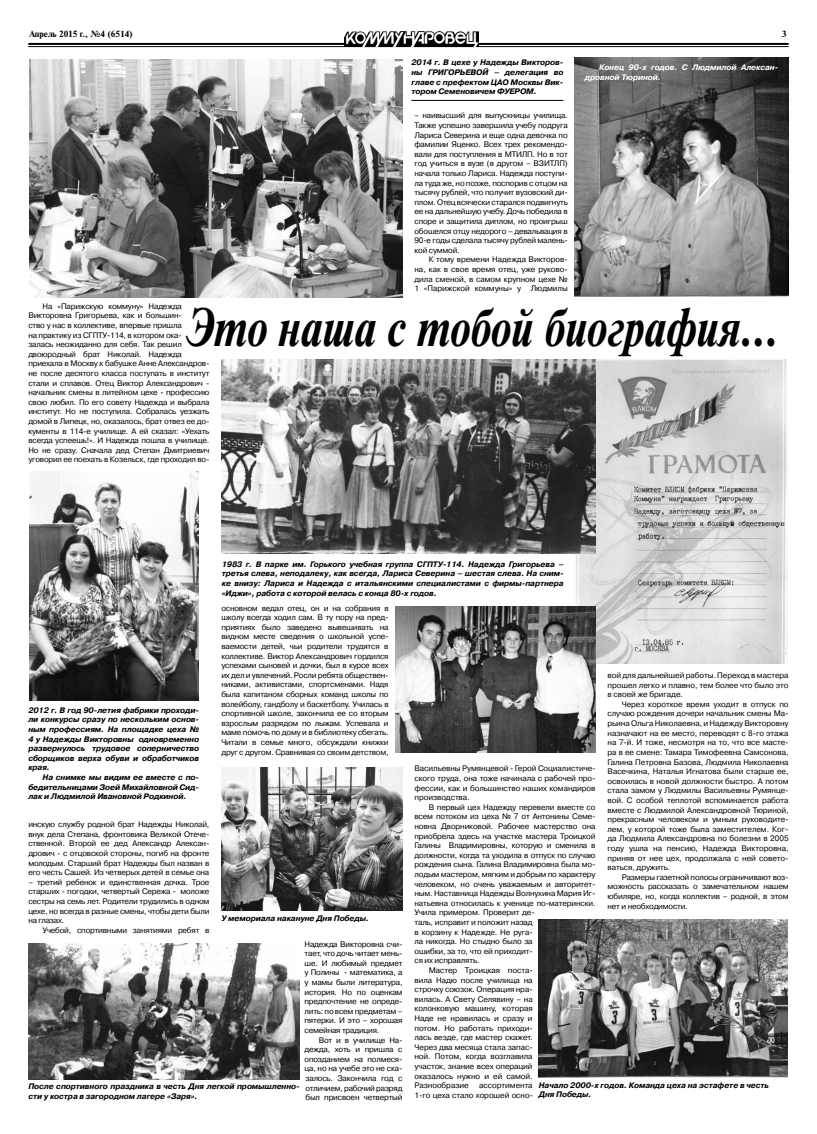
<style>
.page{position:relative;width:817px;height:1134px;background:#fff}
.page>*{position:absolute;margin:0;border:0;box-sizing:border-box;transform-origin:0 0}
.t1{font:italic 700 53.9px "Newton C";color:#000;scale:.8 1}
.t2{font:700 9px "Newton C";color:#000}
.t3{font:8px/9.6px "Pragmatica C";letter-spacing:-.02em;color:#000;text-align:justify}
.t4{font:italic 700 8px/9.6px "Pragmatica C";letter-spacing:-.01em;color:#000;text-align:justify}
.t5{font:italic 700 8px/9.6px "Pragmatica C";letter-spacing:-.01em;color:#fff}
</style>
<div class="page">
<hr style="left:28px;top:43px;width:760px;height:2px;background:#000">
<hr style="left:28px;top:46px;width:760px;height:1px;background:#000">
<img style="left:344px;top:32px;width:134px;height:15px">
<div style="left:740px;top:337px;width:10px;height:12px;border:3px solid #fff;border-radius:50%"></div>
<div style="left:753px;top:337px;width:10px;height:12px;border:3px solid #fff;border-radius:50%"></div>
<div style="left:765px;top:337px;width:11px;height:12px;border:3px solid #fff;border-radius:50%"></div>
<img style="left:574px;top:359px;width:213px;height:304px">
<img style="left:222px;top:359px;width:373px;height:194px">
<img style="left:574px;top:57px;width:214px;height:240px">
<img style="left:538px;top:919px;width:249px;height:158px">
<img style="left:221px;top:767px;width:181px;height:144px">
<img style="left:29px;top:59px;width:373px;height:239px">
<img style="left:28px;top:944px;width:272px;height:135px">
<img style="left:395px;top:606px;width:200px;height:147px">
<hr style="left:411px;top:100px;width:152px;height:1px;background:#000">
<img style="left:29px;top:472px;width:169px;height:228px">
<p class="t2" style="left:29px;top:29px;width:104px">Апрель 2015 г., №4 (6514)</p>
<p class="t2" style="left:781px;top:29px;width:6px">3</p>
<p class="t4" style="left:411px;top:58px;width:153px">2014 г. В цехе у Надежды Викторов&shy;ны ГРИГОРЬЕВОЙ – делегация во главе с префектом ЦАО Москвы Вик&shy;тором Семеновичем Фуером</p>
<p class="t4" style="left:533px;top:87px;width:5px">.</p>
<p class="t3" style="left:414px;top:111px;width:155px">– наивысший для выпускницы училища.<br>Также успешно завершила учебу подруга Лариса Северина и еще одна девочка по фамилии Яценко. Всех трех рекомендо&shy;вали для поступления в МТИЛП. Но в тот год учиться в вузе (в другом – ВЗИТЛП) начала только Лариса. Надежда поступи&shy;ла туда же, но позже, поспорив с отцом на тысячу рублей, что получит вузовский ди&shy;плом. Отец всячески старался подвигнуть ее на дальнейшую учебу. Дочь победила в споре и защитила диплом, но проигрыш обошелся отцу недорого – девальвация в 90-е годы сделала тысячу рублей малень&shy;кой суммой.</p>
<p class="t3" style="left:414px;top:255px;width:155px;text-indent:14px">К тому времени Надежда Викторов&shy;на, как в свое время отец, уже руково&shy;дила сменой, в самом крупном цехе № 1 «Парижской коммуны» у Людмилы</p>
<p class="t5" style="left:584px;top:63px;width:195px;text-indent:14px">Конец 90-х годов. С Людмилой Алексан&shy;дровной Тюриной.</p>
<p class="t3" style="left:28px;top:301px;width:182px;text-align:left;text-indent:14px">На «Парижскую коммуну» Надежда Викторовна Григорьева, как и большин-<br>ство у нас в коллективе, впервые пришла<br>на практику из СГПТУ-114, в котором ока-<br>залась неожиданно для себя. Так решил двоюродный брат Николай. Надежда приехала в Москву к бабушке Анне Александров&shy;не после десятого класса поступать в институт стали и сплавов. Отец Виктор Александрович - начальник смены в литейном цехе - профессию свою любил. По его совету Надежда и выбрала институт. Но не поступила. Собралась уезжать домой в Липецк, но, оказалось, брат отвез ее до&shy;кументы в 114-е училище. А ей сказал: «Уехать всегда успеешь!». И Надежда пошла в училище.<br>Но не сразу. Сначала дед Степан Дмитриевич уговорил ее поехать в Козельск, где проходил во-</p>
<h1 class="t1" style="left:184px;top:299px;width:744px">Это наша с тобой биография...</h1>
<p class="t4" style="left:222px;top:559px;width:343px">1983 г. В парке им. Горького учебная группа СГПТУ-114. Надежда Григорьева – третья слева, неподалеку, как всегда, Лариса Северина – шестая слева. На сним&shy;ке внизу: Лариса и Надежда с итальянскими специалистами с фирмы-партнера «Иджи», работа с которой велась с конца 80-х годов.</p>
<p class="t4" style="left:28px;top:705px;width:172px">2012 г. В год 90-летия фабрики проходи&shy;ли конкурсы сразу по нескольким основ&shy;ным профессиям. На площадке цеха № 4 у Надежды Викторовны одновременно развернулось трудовое соперничество сборщиков верха обуви и обработчиков края.</p>
<p class="t4" style="left:28px;top:772px;width:172px;text-indent:14px">На снимке мы видим ее вместе с по&shy;бедительницами Зоей Михайловной Сид&shy;лак и Людмилой Ивановной Родкиной.</p>
<p class="t3" style="left:28px;top:820px;width:182px">инскую службу родной брат Надежды Николай, внук дела Степана, фронтовика Великой Отече&shy;ственной. Второй ее дед Александр Алексан&shy;дрович - с отцовской стороны, погиб на фронте молодым. Старший брат Надежды был назван в его честь Сашей. Из четверых детей в семье она</p>
<p class="t3" style="left:28px;top:877px;width:182px">– третий ребенок и единственная дочка. Трое старших - погодки, четвертый Сережа - моложе сестры на семь лет. Родители трудились в одном цехе, но всегда в разные смены, чтобы дети были на глазах.</p>
<p class="t3" style="left:43px;top:925px;width:168px">Учебой, спортивными занятиями ребят в</p>
<p class="t3" style="left:221px;top:603px;width:169px">основном ведал отец, он и на собрания в школу всегда ходил сам. В ту пору на пред&shy;приятиях было заведено вывешивать на видном месте сведения о школьной успе&shy;ваемости детей, чьи родители трудятся в коллективе. Виктор Александрович гордился успехами сыновей и дочки, был в курсе всех их дел и увлечений. Росли ребята обществен&shy;никами, активистами, спортсменами. Надя была капитаном сборных команд школы по волейболу, гандболу и баскетболу. Училась в спортивной школе, закончила ее со вторым взрослым разрядом по лыжам. Успевала и маме помочь по дому и в библиотеку сбегать.<br>Читали в семье много, обсуждали книжки друг с другом. Сравнивая со своим детством,</p>
<p class="t4" style="left:221px;top:914px;width:149px">У мемориала накануне Дня Победы.</p>
<p class="t3" style="left:304px;top:939px;width:99px">Надежда Викторовна счи&shy;тает, что дочь читает мень&shy;ше. И любимый предмет у Полины - математика, а у мамы были литература, история. Но по оценкам предпочтение не опреде&shy;лить: по всем предметам – пятерки. И это – хорошая семейная традиция.</p>
<p class="t3" style="left:304px;top:1035px;width:99px;text-indent:14px">Вот и в училище На&shy;дежда, хоть и пришла с опозданием на полмеся&shy;ца, но на учебе это не ска&shy;залось. Закончила год с отличием, рабочий разряд был присвоен четвертый</p>
<p class="t4" style="left:28px;top:1082px;width:273px">После спортивного праздника в честь Дня легкой промышленно&shy;сти у костра в загородном лагере «Заря».</p>
<p class="t3" style="left:607px;top:671px;width:182px">вой для дальнейшей работы. Переход в мастера прошел легко и плавно, тем более что было это в своей же бригаде.</p>
<p class="t3" style="left:607px;top:699px;width:182px;text-indent:14px">Через короткое время уходит в отпуск по случаю рождения дочери начальник смены Ма&shy;рьина Ольга Николаевна, и Надежду Викторовну назначают на ее место, переводят с 8-го этажа на 7-й. И тоже, несмотря на то, что все масте&shy;ра в ее смене: Тамара Тимофеевна Самсонова, Галина Петровна Базова, Людмила Николаевна Васечкина, Наталья Игнатова были старше ее, освоилась в новой должности быстро. А потом стала замом у Людмилы Васильевны Румянце&shy;вой. С особой теплотой вспоминается работа вместе с Людмилой Александровной Тюриной, прекрасным человеком и умным руководите&shy;лем, у которой тоже была заместителем. Ког&shy;да Людмила Александровна по болезни в 2005 году ушла на пенсию, Надежда Викторовна, приняв от нее цех, продолжала с ней совето&shy;ваться, дружить.</p>
<p class="t3" style="left:607px;top:872px;width:182px;text-indent:14px">Размеры газетной полосы ограничивают воз&shy;можность рассказать о замечательном нашем юбиляре, но, когда коллектив – родной, в этом нет и необходимости.</p>
<p class="t3" style="left:414px;top:764px;width:182px">Васильевны Румянцевой - Герой Социалистиче&shy;ского труда, она тоже начинала с рабочей про&shy;фессии, как и большинство наших командиров производства.</p>
<p class="t3" style="left:428px;top:802px;width:168px">В первый цех Надежду перевели вместе со</p>
<p class="t3" style="left:414px;top:812px;width:182px">всем потоком из цеха № 7 от Антонины Семе-</p>
<p class="t3" style="left:414px;top:821px;width:182px">новна Дворниковой. Рабочее мастерство она</p>
<p class="t3" style="left:414px;top:831px;width:182px">приобрела здесь на участке мастера Троицкой</p>
<p class="t3" style="left:414px;top:841px;width:182px">Галины Владимировны, которую и сменила в</p>
<p class="t3" style="left:414px;top:850px;width:182px">должности, когда та уходила в отпуск по случаю</p>
<p class="t3" style="left:414px;top:860px;width:182px">рождения сына. Галина Владимировна была мо-</p>
<p class="t3" style="left:414px;top:869px;width:182px">лодым мастером, мягким и добрым по характеру</p>
<p class="t3" style="left:414px;top:879px;width:182px">человеком, но очень уважаемым и авторитет-</p>
<p class="t3" style="left:414px;top:889px;width:182px">ным. Наставница Надежды Волнухина Мария Иг-</p>
<p class="t3" style="left:414px;top:898px;width:182px">натьевна относилась к ученице по-матерински.</p>
<p class="t3" style="left:414px;top:908px;width:122px">Учила примером. Проверит де-</p>
<p class="t3" style="left:414px;top:917px;width:120px">таль, исправит и положит назад</p>
<p class="t3" style="left:414px;top:927px;width:120px">в корзину к Надежде. Не руга-</p>
<p class="t3" style="left:414px;top:937px;width:120px">ла никогда. Но стыдно было за</p>
<p class="t3" style="left:414px;top:946px;width:120px">ошибки, за то, что ей приходит-</p>
<p class="t3" style="left:414px;top:956px;width:66px">ся их исправлять.</p>
<p class="t3" style="left:428px;top:965px;width:105px">Мастер Троицкая поста-</p>
<p class="t3" style="left:414px;top:975px;width:120px">вила Надю после училища на</p>
<p class="t3" style="left:414px;top:985px;width:120px">строчку союзок. Операция нра-</p>
<p class="t3" style="left:414px;top:994px;width:120px">вилась. А Свету Селявину – на</p>
<p class="t3" style="left:414px;top:1004px;width:120px">колонковую машину, которая</p>
<p class="t3" style="left:414px;top:1013px;width:120px">Наде не нравилась и сразу и</p>
<p class="t3" style="left:414px;top:1023px;width:120px">потом. Но работать приходи-</p>
<p class="t3" style="left:414px;top:1033px;width:120px">лась везде, где мастер скажет.</p>
<p class="t3" style="left:414px;top:1042px;width:120px">Через два месяца стала запас-</p>
<p class="t3" style="left:414px;top:1052px;width:120px">ной. Потом, когда возглавила</p>
<p class="t3" style="left:414px;top:1061px;width:120px">участок, знание всех операций</p>
<p class="t3" style="left:414px;top:1071px;width:120px">оказалось нужно и ей самой.</p>
<p class="t3" style="left:414px;top:1081px;width:56px">Разнообразие</p>
<p class="t4" style="left:538px;top:1080px;width:232px">Начало 2000-х годов. Команда цеха на эстафете в честь<br>Дня Победы.</p>
<p class="t3" style="left:414px;top:1081px;width:120px;text-align:right">ассортимента<br>1-го цеха стало хорошей осно-</p>
</div>
